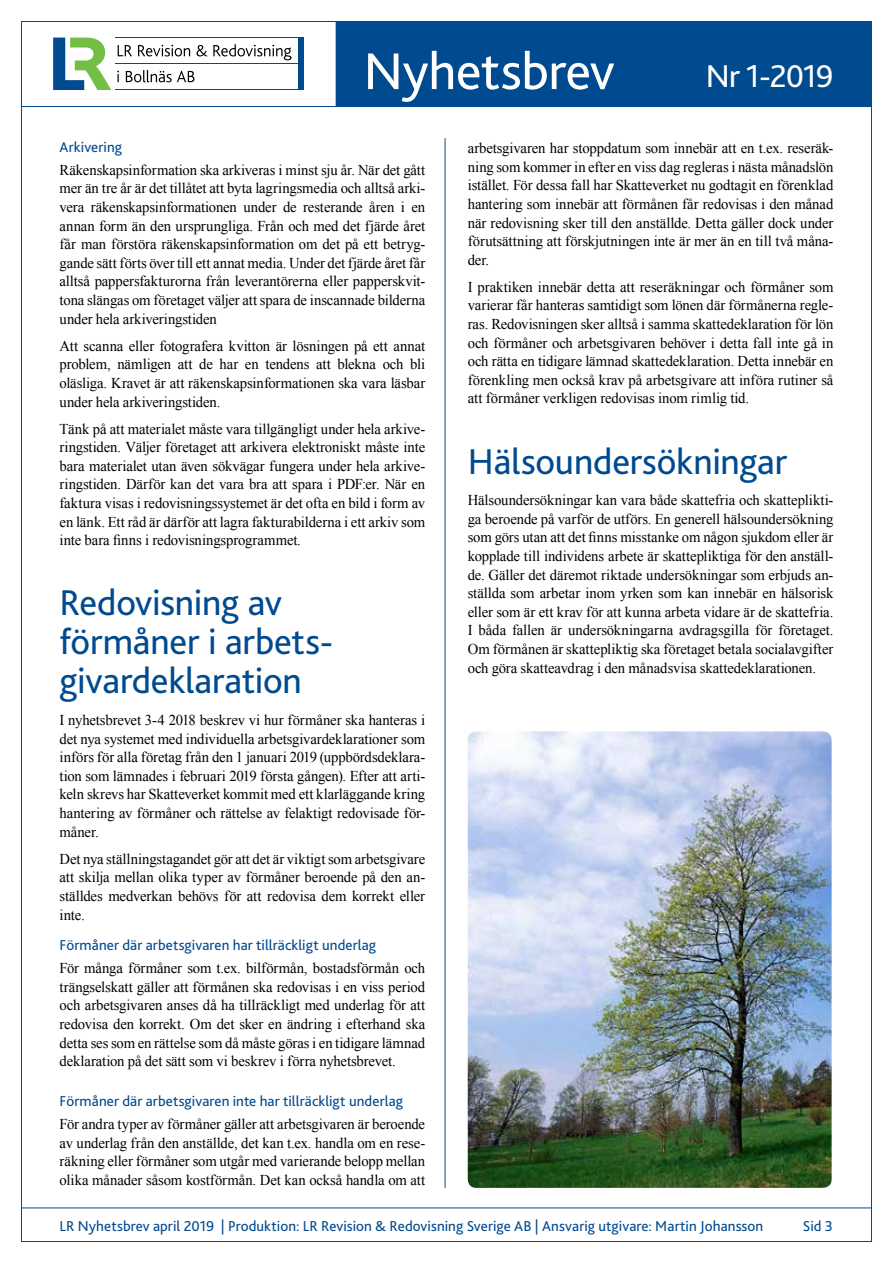
<style>
.page{position:relative;width:893px;height:1263px;background:#fff}
.page>*{position:absolute;margin:0;border:0;box-sizing:border-box;transform-origin:0 0}
.t1{font:54px "Bliss 2";letter-spacing:-.01em;color:#fff}
.t2{font:37.5px/39px "Bliss 2";letter-spacing:-.005em;color:#004a8f}
.t3{font:33px "Bliss 2";letter-spacing:-.035em;color:#fff}
.t4{font:15px/18.6px "Times New Roman";letter-spacing:-.005em;color:#000;text-align:justify}
.t5{font:15px "Bliss 2";letter-spacing:.005em;color:#004a8f}
</style>
<div class="page">
<hr style="left:21px;top:106px;width:851px;height:1px;background:#004a8f">
<div style="left:336px;top:21px;width:536px;height:85px;background:#004a8f"></div>
<hr style="left:21px;top:1208px;width:851px;height:1px;background:#004a8f">
<hr style="left:445px;top:138px;width:1px;height:1050px;background:#004a8f">
<img style="left:468px;top:731px;width:364px;height:457px">
<svg style="left:118px;top:45px;width:14px;height:11px"></svg>
<svg style="left:138px;top:45px;width:52px;height:11px"></svg>
<svg style="left:197px;top:45px;width:10px;height:11px"></svg>
<svg style="left:213px;top:44px;width:79px;height:16px"></svg>
<svg style="left:117px;top:71px;width:2px;height:11px"></svg>
<svg style="left:126px;top:70px;width:69px;height:12px"></svg>
<div style="left:299px;top:38px;width:5px;height:52px;background:#004a8f"></div>
<svg style="left:53px;top:38px;width:58px;height:52px"></svg>
<hr style="left:115px;top:38px;width:188px;height:1px;background:#004a8f">
<hr style="left:115px;top:89px;width:188px;height:1px;background:#004a8f">
<hr style="left:115px;top:63px;width:188px;height:1px;background:#004a8f">
<h1 class="t1" style="left:364px;top:38px;width:253px">Nyhetsbrev</h1>
<h3 class="t3" style="left:706px;top:55px;width:129px">Nr 1-2019</h3>
<p class="t5" style="left:60px;top:137px;width:64px">Arkivering</p>
<p class="t4" style="left:60px;top:160px;width:367px">Räkenskapsinformation ska arkiveras i minst sju år. När det gått mer än tre år är det tillåtet att byta lagringsmedia och alltså arki&shy;vera räkenskapsinformationen under de resterande åren i en annan form än den ursprungliga. Från och med det fjärde året får man förstöra räkenskapsinformation om det på ett betryg&shy;gande sätt förts över till ett annat media. Under det fjärde året får alltså pappersfakturorna från leverantörerna eller papperskvit&shy;tona slängas om företaget väljer att spara de inscannade bilderna under hela arkiveringstiden</p>
<p class="t4" style="left:60px;top:336px;width:367px">Att scanna eller fotografera kvitton är lösningen på ett annat problem, nämligen att de har en tendens att blekna och bli oläsliga. Kravet är att räkenskapsinformationen ska vara läsbar under hela arkiveringstiden.</p>
<p class="t4" style="left:60px;top:419px;width:367px">Tänk på att materialet måste vara tillgängligt under hela arkive&shy;ringstiden. Väljer företaget att arkivera elektroniskt måste inte bara materialet utan även sökvägar fungera under hela arkive&shy;ringstiden. Därför kan det vara bra att spara i PDF:er. När en faktura visas i redovisningssystemet är det ofta en bild i form av en länk. Ett råd är därför att lagra fakturabilderna i ett arkiv som inte bara finns i redovisningsprogrammet.</p>
<h2 class="t2" style="left:60px;top:582px;width:275px">Redovisning av förmåner i arbets&shy;givardeklaration</h2>
<p class="t4" style="left:60px;top:710px;width:367px">I nyhetsbrevet 3-4 2018 beskrev vi hur förmåner ska hanteras i det nya systemet med individuella arbetsgivardeklarationer som införs för alla företag från den 1 januari 2019 (uppbördsdeklara&shy;tion som lämnades i februari 2019 första gången). Efter att arti&shy;keln skrevs har Skatteverket kommit med ett klarläggande kring hantering av förmåner och rättelse av felaktigt redovisade för&shy;måner.</p>
<p class="t4" style="left:60px;top:849px;width:367px">Det nya ställningstagandet gör att det är viktigt som arbetsgivare att skilja mellan olika typer av förmåner beroende på den an&shy;ställdes medverkan behövs för att redovisa dem korrekt eller inte.</p>
<p class="t5" style="left:60px;top:936px;width:318px">Förmåner där arbetsgivaren har tillräckligt underlag</p>
<p class="t4" style="left:60px;top:958px;width:367px">För många förmåner som t.ex. bilförmån, bostadsförmån och trängselskatt gäller att förmånen ska redovisas i en viss period och arbetsgivaren anses då ha tillräckligt med underlag för att redovisa den korrekt. Om det sker en ändring i efterhand ska detta ses som en rättelse som då måste göras i en tidigare lämnad deklaration på det sätt som vi beskrev i förra nyhetsbrevet.</p>
<p class="t5" style="left:60px;top:1092px;width:345px">Förmåner där arbetsgivaren inte har tillräckligt underlag</p>
<p class="t4" style="left:60px;top:1115px;width:367px">För andra typer av förmåner gäller att arbetsgivaren är beroende av underlag från den anställde, det kan t.ex. handla om en rese&shy;räkning eller förmåner som utgår med varierande belopp mellan olika månader såsom kostförmån. Det kan också handla om att</p>
<p class="t4" style="left:468px;top:139px;width:367px">arbetsgivaren har stoppdatum som innebär att en t.ex. reseräk&shy;ning som kommer in efter en viss dag regleras i nästa månadslön istället. För dessa fall har Skatteverket nu godtagit en förenklad hantering som innebär att förmånen får redovisas i den månad när redovisning sker till den anställde. Detta gäller dock under förutsättning att förskjutningen inte är mer än en till två måna&shy;der.</p>
<p class="t4" style="left:468px;top:277px;width:367px">I praktiken innebär detta att reseräkningar och förmåner som varierar får hanteras samtidigt som lönen där förmånerna regle&shy;ras. Redovisningen sker alltså i samma skattedeklaration för lön och förmåner och arbetsgivaren behöver i detta fall inte gå in och rätta en tidigare lämnad skattedeklaration. Detta innebär en förenkling men också krav på arbetsgivare att införa rutiner så att förmåner verkligen redovisas inom rimlig tid.</p>
<h2 class="t2" style="left:468px;top:441px;width:321px">Hälsoundersökningar</h2>
<p class="t4" style="left:468px;top:491px;width:367px">Hälsoundersökningar kan vara både skattefria och skatteplikti&shy;ga beroende på varför de utförs. En generell hälsoundersökning som görs utan att det finns misstanke om någon sjukdom eller är kopplade till individens arbete är skattepliktiga för den anställ&shy;de. Gäller det däremot riktade undersökningar som erbjuds an&shy;ställda som arbetar inom yrken som kan innebär en hälsorisk eller som är ett krav för att kunna arbeta vidare är de skattefria.<br>I båda fallen är undersökningarna avdragsgilla för företaget.<br>Om förmånen är skattepliktig ska företaget betala socialavgifter och göra skatteavdrag i den månadsvisa skattedeklarationen.</p>
<p class="t5" style="left:60px;top:1217px;width:705px">LR Nyhetsbrev april 2019 | Produktion: LR Revision &amp; Redovisning Sverige AB | Ansvarig utgivare: Martin Johansson</p>
<p class="t5" style="left:803px;top:1217px;width:32px">Sid 3</p>
</div>
